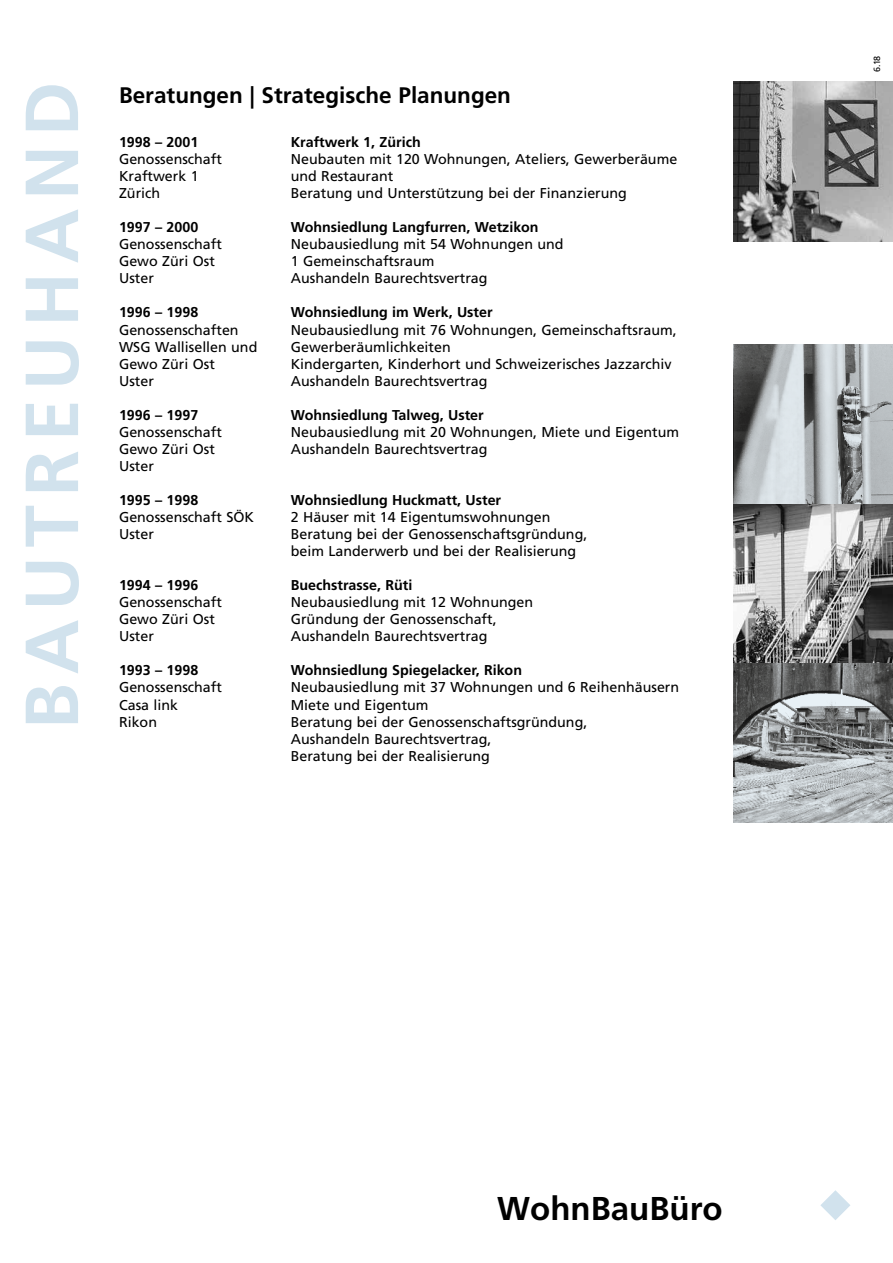
<style>
.page{position:relative;width:893px;height:1263px;background:#fff}
.page>*{position:absolute;margin:0;border:0;box-sizing:border-box;transform-origin:0 0}
.t1{font:700 75px "Frutiger";letter-spacing:.115em;color:#d1e2ed}
.t2{font:700 33px "Frutiger";color:#000}
.t3{font:700 22.5px "Frutiger";color:#000}
.t4{font:14.25px/17.1px "Frutiger";color:#000}
.t5{font:700 14.25px "Frutiger";color:#000}
.t6{font:9px "Frutiger";color:#000}
</style>
<div class="page">
<svg style="left:820px;top:1190px;width:30px;height:30px"></svg>
<img style="left:733px;top:82px;width:160px;height:159px">
<img style="left:733px;top:504px;width:160px;height:159px">
<svg style="left:733px;top:344px;width:160px;height:160px;background:#a4a9ab"></svg>
<svg style="left:733px;top:663px;width:160px;height:160px;background:#8f9394"></svg>
<h1 class="t1" style="left:8px;top:729px;width:649px;rotate:-90deg">BAUTREUHAND</h1>
<h3 class="t3" style="left:119px;top:82px;width:393px">Beratungen | Strategische Planungen</h3>
<p class="t5" style="left:119px;top:134px;width:81px">1998 – 2001</p>
<p class="t4" style="left:119px;top:151px;width:104px">Genossenschaft<br>Kraftwerk 1<br>Zürich</p>
<p class="t5" style="left:119px;top:219px;width:81px">1997 – 2000</p>
<p class="t4" style="left:119px;top:236px;width:104px">Genossenschaft<br>Gewo Züri Ost<br>Uster</p>
<p class="t5" style="left:119px;top:304px;width:81px">1996 – 1998</p>
<p class="t4" style="left:119px;top:321px;width:140px">Genossenschaften<br>WSG Wallisellen und<br>Gewo Züri Ost<br>Uster</p>
<p class="t5" style="left:119px;top:406px;width:81px">1996 – 1997</p>
<p class="t4" style="left:119px;top:423px;width:104px">Genossenschaft<br>Gewo Züri Ost<br>Uster</p>
<p class="t5" style="left:119px;top:492px;width:81px">1995 – 1998</p>
<p class="t4" style="left:119px;top:509px;width:137px">Genossenschaft SÖK<br>Uster</p>
<p class="t5" style="left:119px;top:577px;width:81px">1994 – 1996</p>
<p class="t4" style="left:119px;top:594px;width:104px">Genossenschaft<br>Gewo Züri Ost<br>Uster</p>
<p class="t5" style="left:119px;top:662px;width:81px">1993 – 1998</p>
<p class="t4" style="left:119px;top:679px;width:104px">Genossenschaft<br>Casa link<br>Rikon</p>
<p class="t5" style="left:291px;top:134px;width:131px">Kraftwerk 1, Zürich</p>
<p class="t4" style="left:291px;top:151px;width:388px">Neubauten mit 120 Wohnungen, Ateliers, Gewerberäume und Restaurant<br>Beratung und Unterstützung bei der Finanzierung</p>
<p class="t5" style="left:291px;top:219px;width:249px">Wohnsiedlung Langfurren, Wetzikon</p>
<p class="t4" style="left:291px;top:236px;width:274px">Neubausiedlung mit 54 Wohnungen und<br>1 Gemeinschaftsraum<br>Aushandeln Baurechtsvertrag</p>
<p class="t5" style="left:291px;top:304px;width:203px">Wohnsiedlung im Werk, Uster</p>
<p class="t4" style="left:291px;top:321px;width:387px">Neubausiedlung mit 76 Wohnungen, Gemeinschaftsraum, Gewerberäumlichkeiten<br>Kindergarten, Kinderhort und Schweizerisches Jazzarchiv Aushandeln Baurechtsvertrag</p>
<p class="t5" style="left:291px;top:406px;width:194px">Wohnsiedlung Talweg, Uster</p>
<p class="t4" style="left:291px;top:423px;width:390px">Neubausiedlung mit 20 Wohnungen, Miete und Eigentum<br>Aushandeln Baurechtsvertrag</p>
<p class="t5" style="left:291px;top:492px;width:212px">Wohnsiedlung Huckmatt, Uster</p>
<p class="t4" style="left:291px;top:509px;width:298px">2 Häuser mit 14 Eigentumswohnungen<br>Beratung bei der Genossenschaftsgründung, beim Landerwerb und bei der Realisierung</p>
<p class="t5" style="left:291px;top:577px;width:123px">Buechstrasse, Rüti</p>
<p class="t4" style="left:291px;top:594px;width:244px">Neubausiedlung mit 12 Wohnungen<br>Gründung der Genossenschaft,<br>Aushandeln Baurechtsvertrag</p>
<p class="t5" style="left:291px;top:662px;width:233px">Wohnsiedlung Spiegelacker, Rikon</p>
<p class="t4" style="left:291px;top:679px;width:390px">Neubausiedlung mit 37 Wohnungen und 6 Reihenhäusern Miete und Eigentum<br>Beratung bei der Genossenschaftsgründung,<br>Aushandeln Baurechtsvertrag,<br>Beratung bei der Realisierung</p>
<p class="t6" style="left:872px;top:72px;width:18px;rotate:-90deg">6.18</p>
<h2 class="t2" style="left:497px;top:1189px;width:227px">WohnBauBüro</h2>
</div>
